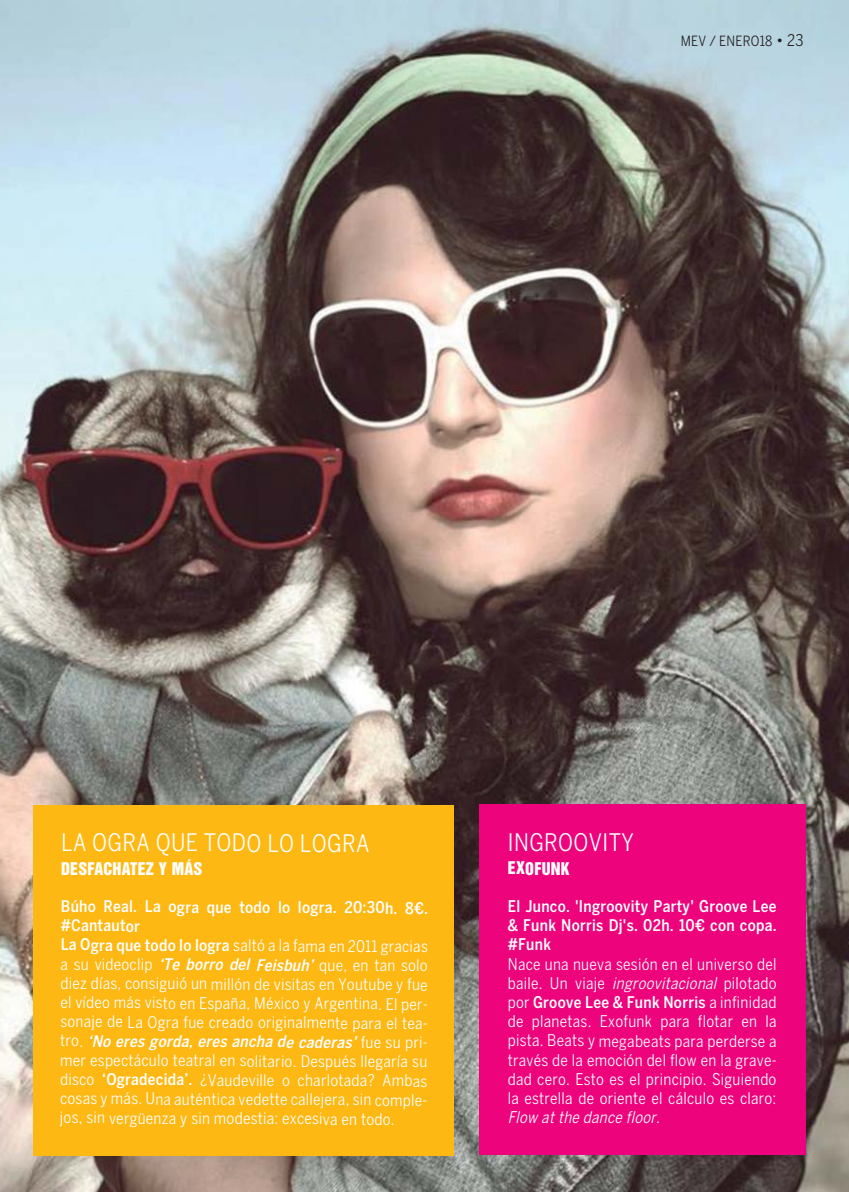
<style>
.page{position:relative;width:849px;height:1192px;background:#fff}
.page>*{position:absolute;margin:0;border:0;box-sizing:border-box;transform-origin:0 0}
.t1{font:condensed 24px "Benton Sans";letter-spacing:.01em;color:#fff}
.t2{font:condensed 16px/19.2px "Benton Sans";letter-spacing:.015em;color:#fff;text-align:justify}
.t3{font:500 condensed 16px/19.2px "Benton Sans";letter-spacing:.015em;color:#fff}
.t4{font:16px "Helvetica Inserat";letter-spacing:.01em;color:#fff}
.t5{font:italic condensed 16px "Benton Sans";color:#fff}
.t6{font:condensed 14px "Benton Sans";letter-spacing:.015em;color:#231f20}
.s1{font-size:16px}
.s2{font-weight:500}
.s3{font-weight:500;font-style:italic}
.s4{font-style:italic}
</style>
<div class="page">
<img style="left:0;top:0;width:849px;height:1191px">
<div style="left:33px;top:805px;width:421px;height:351px;background:#fdb813"></div>
<div style="left:479px;top:804px;width:327px;height:350px;background:#ed037c"></div>
<p class="t6" style="left:681px;top:35px;width:124px">MEV / ENERO18 <span class="s1">• 23</span></p>
<h1 class="t1" style="left:61px;top:833px;width:310px">LA OGRA QUE TODO LO LOGRA</h1>
<p class="t4" style="left:61px;top:862px;width:143px">DESFACHATEZ Y MÁS</p>
<p class="t3" style="left:61px;top:899px;width:369px;line-height:18.6px">Búho Real. La ogra que todo lo logra. 20:30h. 8€. #Cantautor</p>
<p class="t2" style="left:60px;top:937px;width:369px"><span class="s2">La Ogra que todo lo logra</span> saltó a la fama en 2011 gracias a su videoclip <span class="s3">‘Te borro del Feisbuh’</span> que, en tan solo diez días, consiguió un millón de visitas en Youtube y fue el vídeo más visto en España, México y Argentina. El per&shy;sonaje de La Ogra fue creado originalmente para el tea&shy;t r o . <span class="s3">‘No eres gorda, eres ancha de caderas’</span> f u e s u p r i - mer espectáculo teatral en solitario. Después llegaría su disco <span class="s2">‘Ogradecida’.</span> ¿Vaudeville o charlotada? Ambas cosas y más. Una auténtica vedette callejera, sin comple&shy;jos, sin vergüenza y sin modestia: excesiva en todo.</p>
<h1 class="t1" style="left:508px;top:833px;width:127px">INGROOVITY</h1>
<p class="t4" style="left:508px;top:861px;width:63px">EXOFUNK</p>
<p class="t3" style="left:508px;top:898px;width:270px;text-align:justify">El Junco. 'Ingroovity Party' Groove Lee &amp; Funk Norris Dj's. 02h. 10€ con copa. #Funk</p>
<p class="t2" style="left:508px;top:955px;width:271px">Nace una nueva sesión en el universo del baile. Un viaje <span class="s4">ingroovitacional</span> pilotado por <span class="s2">Groove Lee &amp; Funk Norris</span> a infinidad de planetas. Exofunk para flotar en la pista. Beats y megabeats para perderse a través de la emoción del flow en la grave&shy;dad cero. Esto es el principio. Siguiendo la estrella de oriente el cálculo es claro:</p>
<p class="t5" style="left:508px;top:1111px;width:157px">Flow atthe dance floor.</p>
</div>
